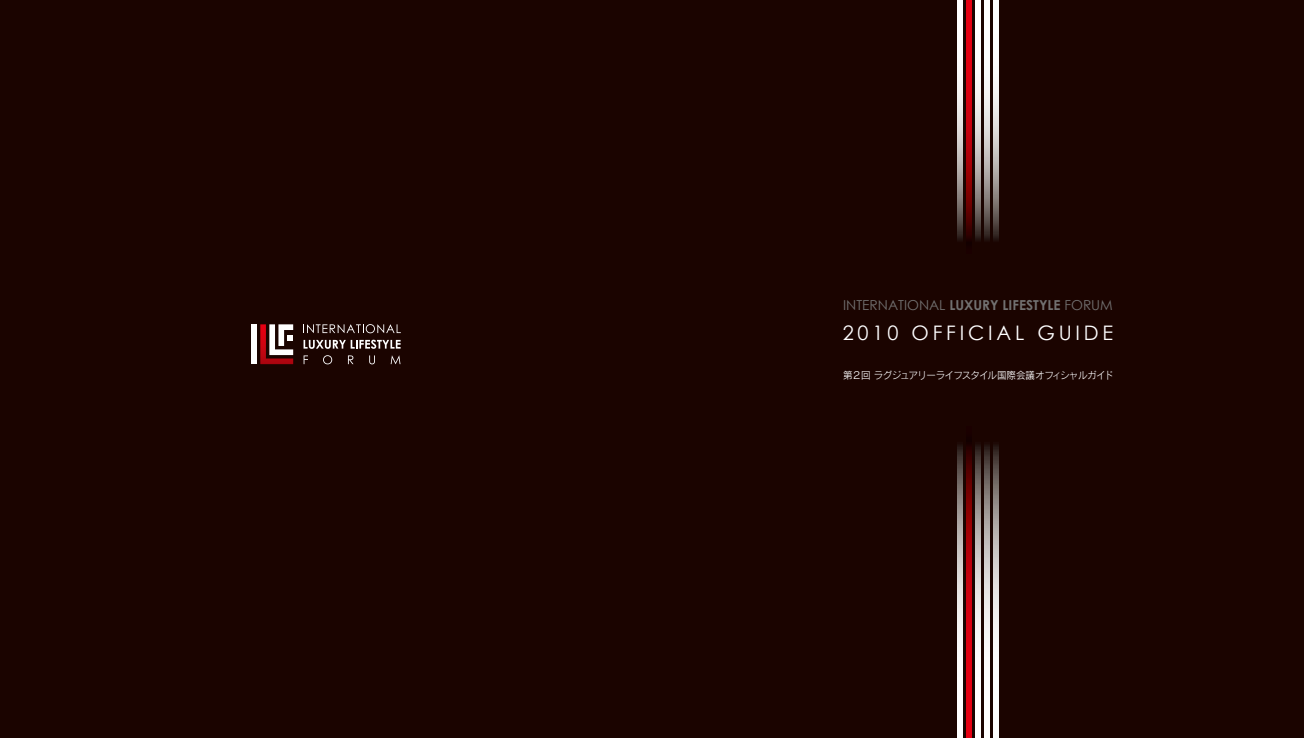
<style>
.page{position:relative;width:1304px;height:738px;background:#fff}
.page>*{position:absolute;margin:0;border:0;box-sizing:border-box;transform-origin:0 0}
.t1{font:20px "Century Gothic";letter-spacing:.19em;color:#fff}
.t2{font:13.7px "Century Gothic";color:#727171}
.t3{font:10px "Rodin Pro M";letter-spacing:-.06em;color:#fff;scale:.95 1}
.s1{font-weight:700}
</style>
<div class="page">
<div style="left:0;top:0;width:1304px;height:737px;background:#1b0400"></div>
<svg style="left:303px;top:324px;width:98px;height:9px"></svg>
<svg style="left:304px;top:339px;width:97px;height:9px"></svg>
<svg style="left:304px;top:355px;width:4px;height:9px"></svg>
<svg style="left:323px;top:355px;width:9px;height:9px"></svg>
<svg style="left:348px;top:355px;width:5px;height:9px"></svg>
<svg style="left:369px;top:355px;width:6px;height:9px"></svg>
<svg style="left:391px;top:355px;width:9px;height:9px"></svg>
<div style="left:251px;top:324px;width:6px;height:40px;background:#fff"></div>
<svg style="left:260px;top:324px;width:33px;height:40px"></svg>
<svg style="left:958px;top:0;width:4px;height:240px"></svg>
<svg style="left:967px;top:0;width:4px;height:238px"></svg>
<svg style="left:976px;top:0;width:4px;height:240px"></svg>
<svg style="left:985px;top:0;width:4px;height:240px"></svg>
<svg style="left:994px;top:0;width:4px;height:240px"></svg>
<svg style="left:958px;top:445px;width:4px;height:292px"></svg>
<svg style="left:967px;top:447px;width:4px;height:290px"></svg>
<svg style="left:976px;top:445px;width:4px;height:292px"></svg>
<svg style="left:985px;top:445px;width:4px;height:292px"></svg>
<svg style="left:994px;top:445px;width:4px;height:292px"></svg>
<p class="t2" style="left:843px;top:297px;width:271px">INTERNATIONAL <span class="s1">LUXURY LIFESTYLE</span> FORUM</p>
<h1 class="t1" style="left:843px;top:320px;width:272px">2010 OFFICIAL GUIDE</h1>
<p class="t3" style="left:843px;top:369px;width:286px">第２回 ラグジュアリーライフスタイル国際会議オフィシャルガイド</p>
</div>
